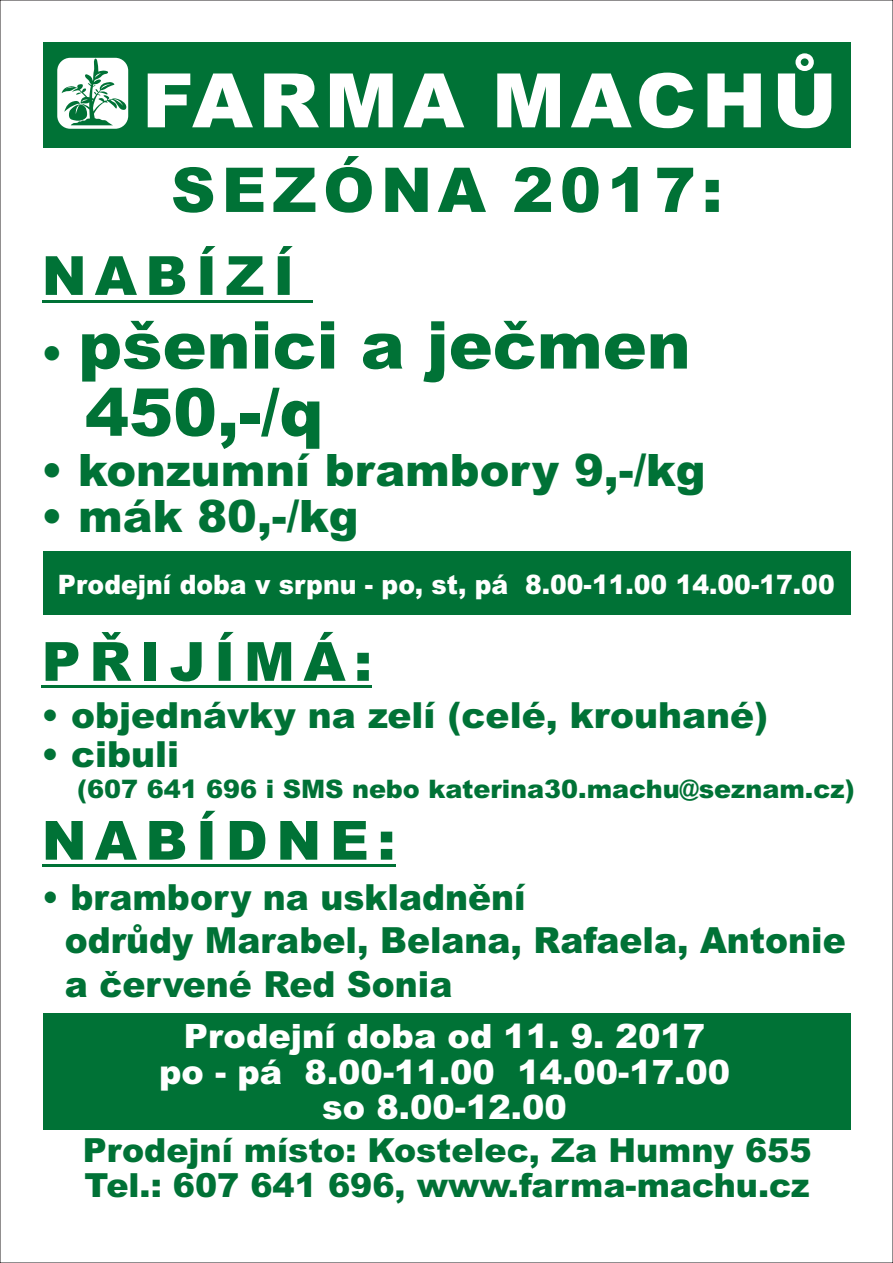
<style>
.page{position:relative;width:893px;height:1263px;background:#fff}
.page>*{position:absolute;margin:0;border:0;box-sizing:border-box;transform-origin:0 0}
.t1{font:900 75.15px "Arial";letter-spacing:.07em;color:#fff;scale:1.04 1}
.t2{font:900 66px/67.2px "Arial";color:#007236}
.t3{font:900 61.8px "Arial";letter-spacing:.1em;color:#007236}
.t4{font:900 54px "Arial";letter-spacing:.16em;color:#007236}
.t5{font:900 44.7px "Arial";color:#007236}
.t6{font:900 36px/43.5px "Arial";color:#007236;scale:.96 1}
.t7{font:900 36px "Arial";color:#007236}
.t8{font:900 33.6px/35.4px "Arial";color:#fff;text-align:center}
.t9{font:900 33.3px/35.1px "Arial";color:#007236}
.t10{font:900 26.85px "Arial";color:#fff;scale:.94 1}
.t11{font:900 25.5px "Arial";color:#007236}
.s1{font-size:44.7px}
</style>
<div class="page">
<div style="left:43px;top:42px;width:807px;height:106px;background:#007236"></div>
<div style="left:57px;top:58px;width:71px;height:71px;background:#fff;border-radius:13px"></div>
<svg style="left:62px;top:58px;width:65px;height:67px"></svg>
<hr style="left:42px;top:300px;width:270px;height:2px;background:#007236">
<div style="left:43px;top:552px;width:807px;height:63px;background:#007236"></div>
<hr style="left:42px;top:686px;width:330px;height:2px;background:#007236">
<hr style="left:42px;top:864px;width:353px;height:3px;background:#007236">
<div style="left:43px;top:1013px;width:807px;height:117px;background:#007236"></div>
<h1 class="t1" style="left:142px;top:74px;width:670px">FARMA MACHŮ</h1>
<h3 class="t3" style="left:171px;top:168px;width:553px">SEZÓNA 2017:</h3>
<h3 class="t4" style="left:42px;top:256px;width:254px">NABÍZÍ</h3>
<h2 class="t2" style="left:85px;top:318px;width:607px;text-indent:-44px"><span class="s1">•</span> pšenici a ječmen<br>450,-/q</h2>
<p class="t5" style="left:41px;top:454px;width:666px">• konzumní brambory 9,-/kg</p>
<p class="t5" style="left:41px;top:499px;width:319px">• mák 80,-/kg</p>
<p class="t10" style="left:58px;top:574px;width:828px">Prodejní doba v srpnu - po, st, pá 8.00-11.00 14.00-17.00</p>
<h3 class="t4" style="left:42px;top:642px;width:332px">PŘIJÍMÁ:</h3>
<p class="t7" style="left:41px;top:702px;width:729px">• objednávky na zelí (celé, krouhané)</p>
<p class="t7" style="left:41px;top:742px;width:140px">• cibuli</p>
<p class="t11" style="left:77px;top:780px;width:779px">(607 641 696 i SMS nebo katerina30.machu@seznam.cz)</p>
<h3 class="t4" style="left:42px;top:821px;width:355px">NABÍDNE:</h3>
<p class="t6" style="left:65px;top:879px;width:815px;text-indent:-23px">• brambory na uskladnění<br>odrůdy Marabel, Belana, Rafaela, Antonie a červené Red Sonia</p>
<p class="t8" style="left:159px;top:1022px;width:573px">Prodejní doba od 11. 9. 2017 po - pá 8.00-11.00 14.00-17.00 so 8.00-12.00</p>
<p class="t9" style="left:83px;top:1136px;width:730px">Prodejní místo: Kostelec, Za Humny 655<br>Tel.: 607 641 696, www.farma-machu.cz</p>
</div>
